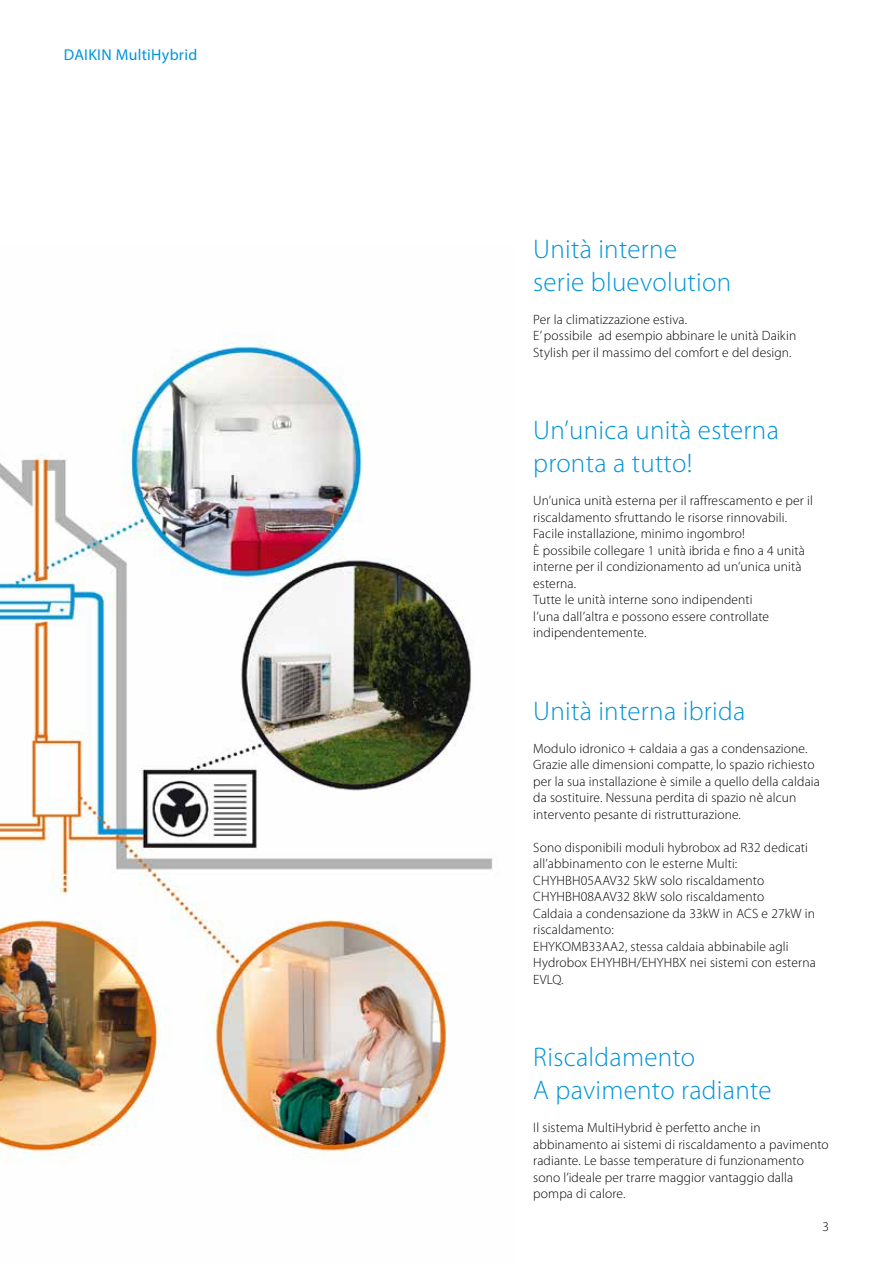
<style>
.page{position:relative;width:893px;height:1263px;background:#fff}
.page>*{position:absolute;margin:0;border:0;box-sizing:border-box;transform-origin:0 0}
.t1{font:300 27px/33px "Myriad Pro";letter-spacing:.01em;color:#0094d8}
.t2{font:15.75px "Myriad Pro";letter-spacing:.02em;color:#0094d8}
.t3{font:300 13.5px/16.5px "Myriad Pro";letter-spacing:.01em;color:#000}
</style>
<div class="page">
<img style="left:0;top:335px;width:493px;height:827px">
<p class="t2" style="left:64px;top:45px;width:135px">DAIKIN MultiHybrid</p>
<h1 class="t1" style="left:533px;top:232px;width:199px">Unità interne serie bluevolution</h1>
<p class="t3" style="left:533px;top:311px;width:265px">Per la climatizzazione estiva.<br>E’ possibile ad esempio abbinare le unità Daikin<br>Stylish per il massimo del comfort e del design.</p>
<h1 class="t1" style="left:533px;top:413px;width:247px">Un’unica unità esterna pronta a tutto!</h1>
<p class="t3" style="left:533px;top:492px;width:281px">Un’unica unità esterna per il raffrescamento e per il riscaldamento sfruttando le risorse rinnovabili.<br>Facile installazione, minimo ingombro!<br>È possibile collegare 1 unità ibrida e fino a 4 unità interne per il condizionamento ad un’unica unità esterna.<br>Tutte le unità interne sono indipendenti<br>l’una dall’altra e possono essere controllate indipendentemente.</p>
<h1 class="t1" style="left:533px;top:694px;width:214px">Unità interna ibrida</h1>
<p class="t3" style="left:533px;top:740px;width:288px">Modulo idronico + caldaia a gas a condensazione.<br>Grazie alle dimensioni compatte, lo spazio richiesto per la sua installazione è simile a quello della caldaia da sostituire. Nessuna perdita di spazio nè alcun intervento pesante di ristrutturazione.</p>
<p class="t3" style="left:533px;top:839px;width:284px">Sono disponibili moduli hybrobox ad R32 dedicati all’abbinamento con le esterne Multi:<br>CHYHBH05AAV32 5kW solo riscaldamento CHYHBH08AAV32 8kW solo riscaldamento<br>Caldaia a condensazione da 33kW in ACS e 27kW in riscaldamento:<br>EHYKOMB33AA2, stessa caldaia abbinabile agli Hydrobox EHYHBH/EHYHBX nei sistemi con esterna EVLQ.</p>
<h1 class="t1" style="left:533px;top:1040px;width:240px">Riscaldamento<br>A pavimento radiante</h1>
<p class="t3" style="left:533px;top:1119px;width:297px">Il sistema MultiHybrid è perfetto anche in abbinamento ai sistemi di riscaldamento a pavimento radiante. Le basse temperature di funzionamento sono l’ideale per trarre maggior vantaggio dalla pompa di calore.</p>
<p class="t3" style="left:823px;top:1218px;width:8px">3</p>
</div>
